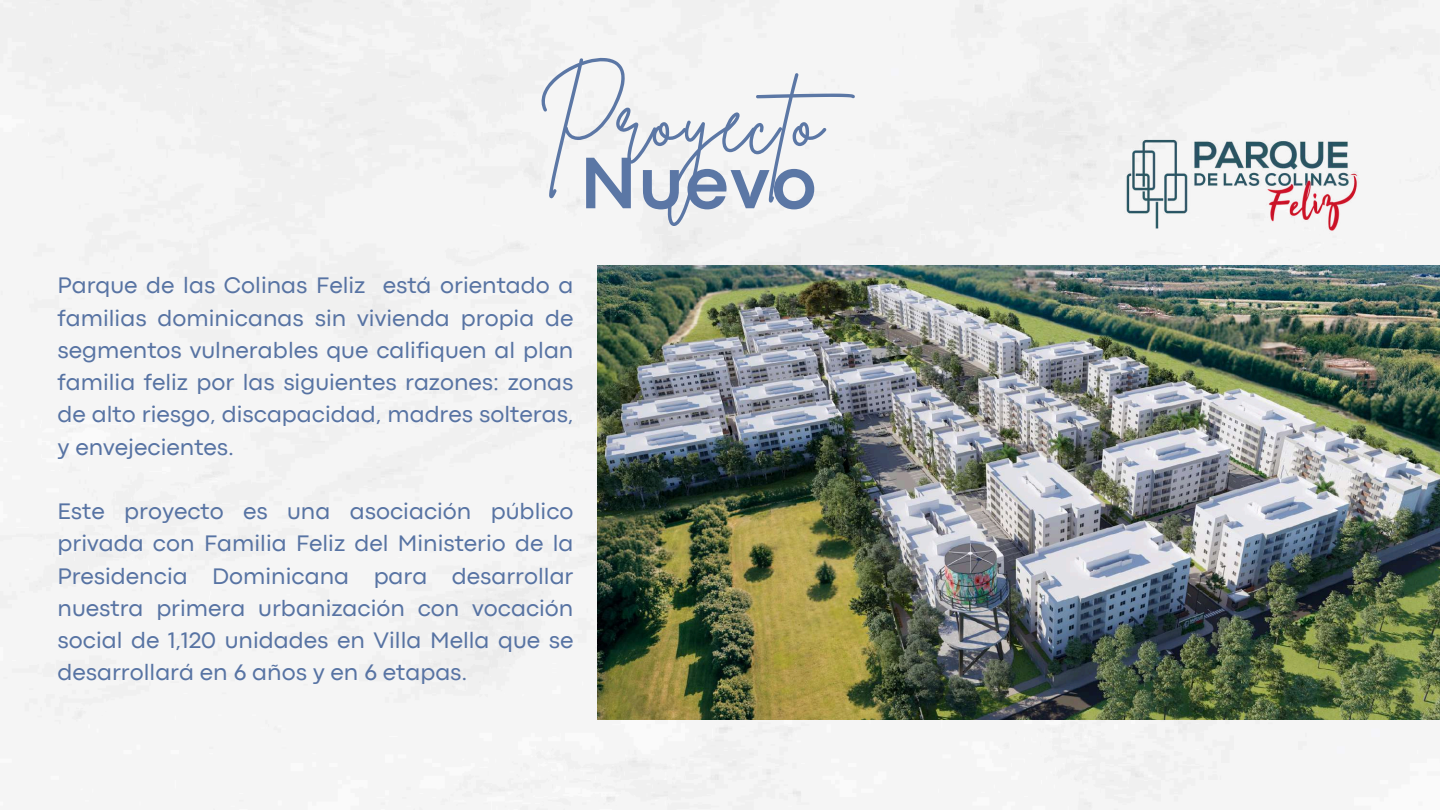
<style>
.page{position:relative;width:1440px;height:810px;background:#fff}
.page>*{position:absolute;margin:0;border:0;box-sizing:border-box;transform-origin:0 0}
.t1{font:88.1px "Brittany Signature";letter-spacing:.02em;color:#5773a3}
.t2{font:700 76.1px "Codec Pro";letter-spacing:.02em;color:#5773a3}
.t3{font:23.5px/32.2px "Codec Pro";color:#5773a3;text-align:justify}
</style>
<div class="page">
<img style="left:597px;top:265px;width:843px;height:455px">
<img style="left:1096px;top:29px;width:296px;height:296px">
<h1 class="t1" style="left:537px;top:64px;width:343px">Proyecto</h1>
<h2 class="t2" style="left:580px;top:156px;width:238px">Nuevo</h2>
<p class="t3" style="left:58px;top:271px;width:517px">Parque de las Colinas Feliz está orientado a familias dominicanas sin vivienda propia de segmentos vulnerables que califiquen al plan familia feliz por las siguientes razones: zonas de alto riesgo, discapacidad, madres solteras, y envejecientes.</p>
<p class="t3" style="left:58px;top:497px;width:517px">Este proyecto es una asociación público privada con Familia Feliz del Ministerio de la Presidencia Dominicana para desarrollar nuestra primera urbanización con vocación social de 1,120 unidades en Villa Mella que se desarrollará en 6 años y en 6 etapas.</p>
</div>
